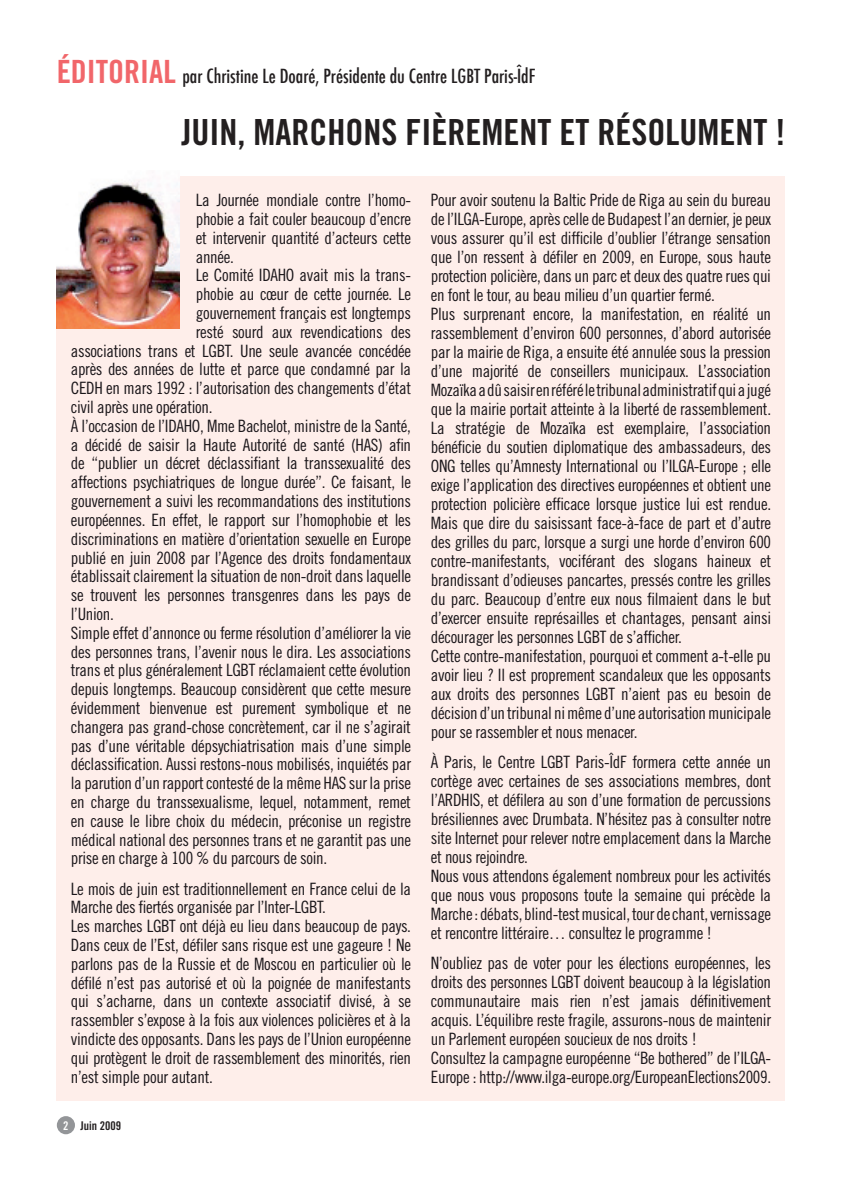
<style>
.page{position:relative;width:842px;height:1191px;background:#fff}
.page>*{position:absolute;margin:0;border:0;box-sizing:border-box;transform-origin:0 0}
.t1{font:36px "Trade Gothic Bold Cond Twenty";color:#231f20}
.t2{font:500 condensed 19px "Futura";color:#231f20}
.t3{font:17px/19px "Trade Gothic Cond Eighteen";letter-spacing:-.02em;color:#1a161a}
.t4{font:12px "Trade Gothic Bold Cond Twenty";color:#231f20}
.s1{font-family:"Trade Gothic Bold Cond Twenty";font-weight:400;font-stretch:normal;font-size:32px;color:#f1666a}
.s2{color:#fff}
</style>
<div class="page">
<div style="left:57px;top:1116px;width:18px;height:18px;background:#939598;border-radius:50%"></div>
<div style="left:57px;top:176px;width:728px;height:924px;background:#feeeea"></div>
<img style="left:57px;top:176px;width:123px;height:153px">
<p class="t2" style="left:57px;top:64px;width:480px"><span class="s1">ÉDITORIAL</span> par Christine Le Doaré, Présidente du Centre LGBT Paris-ÎdF</p>
<h1 class="t1" style="left:181px;top:110px;width:605px">JUIN, MARCHONS FIÈREMENT ET RÉSOLUMENT !</h1>
<p class="t3" style="left:196px;top:190px;width:217px">La Journée mondiale contre l’homo-</p>
<p class="t3" style="left:196px;top:209px;width:217px">phobie a fait couler beaucoup d’encre</p>
<p class="t3" style="left:196px;top:228px;width:217px">et intervenir quantité d’acteurs cette</p>
<p class="t3" style="left:196px;top:247px;width:39px">année.</p>
<p class="t3" style="left:196px;top:266px;width:217px">Le Comité IDAHO avait mis la trans-</p>
<p class="t3" style="left:196px;top:284px;width:217px">phobie au cœur de cette journée. Le</p>
<p class="t3" style="left:196px;top:303px;width:217px">gouvernement français est longtemps</p>
<p class="t3" style="left:196px;top:322px;width:217px">resté sourd aux revendications des</p>
<p class="t3" style="left:71px;top:341px;width:342px">associations trans et LGBT. Une seule avancée concédée</p>
<p class="t3" style="left:71px;top:360px;width:342px">après des années de lutte et parce que condamné par la</p>
<p class="t3" style="left:71px;top:378px;width:342px">CEDH en mars 1992 : l’autorisation des changements d’état</p>
<p class="t3" style="left:71px;top:397px;width:143px">civil après une opération.</p>
<p class="t3" style="left:71px;top:416px;width:342px">À l’occasion de l’IDAHO, Mme Bachelot, ministre de la Santé,</p>
<p class="t3" style="left:71px;top:435px;width:342px">a décidé de saisir la Haute Autorité de santé (HAS) afin</p>
<p class="t3" style="left:71px;top:454px;width:342px">de “publier un décret déclassifiant la transsexualité des</p>
<p class="t3" style="left:71px;top:472px;width:342px">affections psychiatriques de longue durée”. Ce faisant, le</p>
<p class="t3" style="left:71px;top:491px;width:342px">gouvernement a suivi les recommandations des institutions</p>
<p class="t3" style="left:71px;top:510px;width:342px">européennes. En effet, le rapport sur l’homophobie et les</p>
<p class="t3" style="left:71px;top:529px;width:342px">discriminations en matière d’orientation sexuelle en Europe</p>
<p class="t3" style="left:71px;top:548px;width:342px">publié en juin 2008 par l’Agence des droits fondamentaux</p>
<p class="t3" style="left:71px;top:566px;width:342px">établissait clairement la situation de non-droit dans laquelle</p>
<p class="t3" style="left:71px;top:585px;width:342px">se trouvent les personnes transgenres dans les pays de</p>
<p class="t3" style="left:71px;top:604px;width:44px">l’Union.</p>
<p class="t3" style="left:71px;top:623px;width:342px">Simple effet d’annonce ou ferme résolution d’améliorer la vie</p>
<p class="t3" style="left:71px;top:642px;width:342px">des personnes trans, l’avenir nous le dira. Les associations</p>
<p class="t3" style="left:71px;top:660px;width:342px">trans et plus généralement LGBT réclamaient cette évolution</p>
<p class="t3" style="left:71px;top:679px;width:342px">depuis longtemps. Beaucoup considèrent que cette mesure</p>
<p class="t3" style="left:71px;top:698px;width:342px">évidemment bienvenue est purement symbolique et ne</p>
<p class="t3" style="left:71px;top:717px;width:342px">changera pas grand-chose concrètement, car il ne s’agirait</p>
<p class="t3" style="left:71px;top:736px;width:342px">pas d’une véritable dépsychiatrisation mais d’une simple</p>
<p class="t3" style="left:71px;top:754px;width:342px">déclassification. Aussi restons-nous mobilisés, inquiétés par</p>
<p class="t3" style="left:71px;top:773px;width:342px">la parution d’un rapport contesté de la même HAS sur la prise</p>
<p class="t3" style="left:71px;top:792px;width:342px">en charge du transsexualisme, lequel, notamment, remet</p>
<p class="t3" style="left:71px;top:811px;width:342px">en cause le libre choix du médecin, préconise un registre</p>
<p class="t3" style="left:71px;top:830px;width:342px">médical national des personnes trans et ne garantit pas une</p>
<p class="t3" style="left:71px;top:848px;width:258px">prise en charge à 100 % du parcours de soin.</p>
<p class="t3" style="left:71px;top:879px;width:342px">Le mois de juin est traditionnellement en France celui de la Marche des fiertés organisée par l’Inter-LGBT.<br>Les marches LGBT ont déjà eu lieu dans beaucoup de pays.<br>Dans ceux de l’Est, défiler sans risque est une gageure ! Ne parlons pas de la Russie et de Moscou en particulier où le défilé n’est pas autorisé et où la poignée de manifestants qui s’acharne, dans un contexte associatif divisé, à se rassembler s’expose à la fois aux violences policières et à la vindicte des opposants. Dans les pays de l’Union européenne qui protègent le droit de rassemblement des minorités, rien n’est simple pour autant.</p>
<p class="t4" style="left:63px;top:1118px;width:60px"><span class="s2">2</span> JUIN 2009</p>
<p class="t3" style="left:431px;top:190px;width:342px">Pour avoir soutenu la Baltic Pride de Riga au sein du bureau de l’ILGA-Europe, après celle de Budapest l’an dernier, je peux vous assurer qu’il est difficile d’oublier l’étrange sensation que l’on ressent à défiler en 2009, en Europe, sous haute protection policière, dans un parc et deux des quatre rues qui en font le tour, au beau milieu d’un quartier fermé.<br>Plus surprenant encore, la manifestation, en réalité un rassemblement d’environ 600 personnes, d’abord autorisée par la mairie de Riga, a ensuite été annulée sous la pression d’une majorité de conseillers municipaux. L’association Mozaïka a dû saisir en référé le tribunal administratif qui a jugé que la mairie portait atteinte à la liberté de rassemblement.<br>La stratégie de Mozaïka est exemplaire, l’association bénéficie du soutien diplomatique des ambassadeurs, des ONG telles qu’Amnesty International ou l’ILGA-Europe ; elle exige l’application des directives européennes et obtient une protection policière efficace lorsque justice lui est rendue.<br>Mais que dire du saisissant face-à-face de part et d’autre des grilles du parc, lorsque a surgi une horde d’environ 600 contre-manifestants, vociférant des slogans haineux et brandissant d’odieuses pancartes, pressés contre les grilles du parc. Beaucoup d’entre eux nous filmaient dans le but d’exercer ensuite représailles et chantages, pensant ainsi décourager les personnes LGBT de s’afficher.<br>Cette contre-manifestation, pourquoi et comment a-t-elle pu avoir lieu ? Il est proprement scandaleux que les opposants aux droits des personnes LGBT n’aient pas eu besoin de décision d’un tribunal ni même d’une autorisation municipale pour se rassembler et nous menacer.</p>
<p class="t3" style="left:431px;top:752px;width:342px">À Paris, le Centre LGBT Paris-ÎdF formera cette année un cortège avec certaines de ses associations membres, dont l’ARDHIS, et défilera au son d’une formation de percussions brésiliennes avec Drumbata. N’hésitez pas à consulter notre site Internet pour relever notre emplacement dans la Marche et nous rejoindre.<br>Nous vous attendons également nombreux pour les activités que nous vous proposons toute la semaine qui précède la Marche: débats, blind-test musical, tour de chant, vernissage et rencontre littéraire… consultez le programme !</p>
<p class="t3" style="left:431px;top:953px;width:342px">N’oubliez pas de voter pour les élections européennes, les droits des personnes LGBT doivent beaucoup à la législation communautaire mais rien n’est jamais définitivement acquis. L’équilibre reste fragile, assurons-nous de maintenir un Parlement européen soucieux de nos droits !<br>Consultez la campagne européenne “Be bothered” de l’ILGA-Europe : http://www.ilga-europe.org/EuropeanElections2009.</p>
</div>
